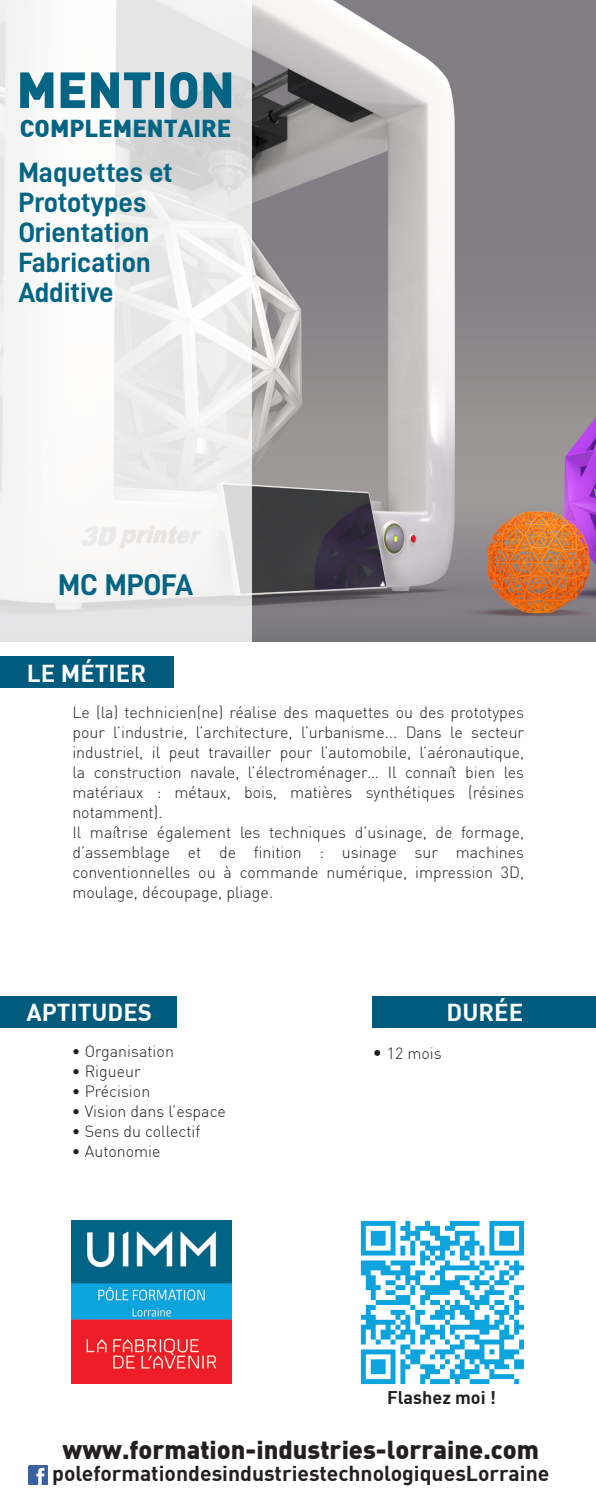
<style>
.page{position:relative;width:596px;height:1503px;background:#fff}
.page>*{position:absolute;margin:0;border:0;box-sizing:border-box;transform-origin:0 0}
.t1{font:900 50px "DIN";color:#036483}
.t2{font:30px "D DIN Bold";letter-spacing:-.01em;color:#036483}
.t3{font:28px/30px "D DIN Bold";color:#036483}
.t4{font:900 25.4px "DIN";color:#231f20}
.t5{font:900 25.4px "DIN";color:#fff}
.t6{font:24px "DIN Bold Alternate";color:#fff}
.t7{font:900 24px "DIN";color:#036483}
.t8{font:700 21.2px "DIN";color:#231f20}
.t9{font:700 18px "DIN";color:#231f20}
.t10{font:300 16px/20px "DIN";color:#231f20}
.s1{font-size:18px}
</style>
<div class="page">
<div style="left:0;top:656px;width:173px;height:32px;background:#015b7d"></div>
<img style="left:28px;top:1465px;width:19px;height:19px">
<img style="left:251px;top:0;width:344px;height:642px">
<svg style="left:0;top:0;width:251px;height:642px;fill:#f4f4f3"></svg>
<img style="left:360px;top:1220px;width:163px;height:164px">
<div style="left:0;top:996px;width:177px;height:32px;background:#015b7d"></div>
<img style="left:72px;top:1220px;width:159px;height:162px">
<div style="left:372px;top:996px;width:223px;height:32px;background:#015b7d"></div>
<h1 class="t1" style="left:17px;top:56px;width:219px">MENTION</h1>
<h3 class="t7" style="left:20px;top:112px;width:213px">COMPLEMENTAIRE</h3>
<h3 class="t3" style="left:18px;top:156px;width:156px">Maquettes et<br>Prototypes<br>Orientation<br>Fabrication<br>Additive</h3>
<h2 class="t2" style="left:58px;top:568px;width:137px">MC MPOFA</h2>
<h3 class="t5" style="left:22px;top:653px;width:128px">LE MÉTIER</h3>
<h3 class="t6" style="left:27px;top:657px;width:121px">LE MÉTIER</h3>
<p class="t10" style="left:72px;top:702px;width:453px">Le (la) technicien(ne) réalise des maquettes ou des prototypes pour l’industrie, l’architecture, l’urbanisme... Dans le secteur industriel, il peut travailler pour l’automobile, l’aéronautique, la construction navale, l’électroménager… Il connaît bien les matériaux : métaux, bois, matières synthétiques (résines notamment).<br>Il maîtrise également les techniques d’usinage, de formage, d’assemblage et de finition : usinage sur machines conventionnelles ou à commande numérique, impression 3D, moulage, découpage, pliage.</p>
<h3 class="t6" style="left:26px;top:996px;width:127px">APTITUDES</h3>
<p class="t10" style="left:72px;top:1041px;width:103px">• Organisation</p>
<p class="t10" style="left:72px;top:1061px;width:70px">• Rigueur</p>
<p class="t10" style="left:72px;top:1081px;width:80px">• Précision</p>
<p class="t10" style="left:72px;top:1101px;width:155px">• Vision dans l’espace</p>
<p class="t10" style="left:72px;top:1121px;width:130px">• Sens du collectif</p>
<p class="t10" style="left:72px;top:1141px;width:90px">• Autonomie</p>
<h3 class="t6" style="left:446px;top:996px;width:78px">DURÉE</h3>
<p class="t10" style="left:372px;top:1043px;width:71px"><span class="s1">•</span> 12 mois</p>
<p class="t9" style="left:387px;top:1385px;width:110px">Flashez moi !</p>
<h3 class="t4" style="left:63px;top:1433px;width:477px">www.formation-industries-lorraine.com</h3>
<h3 class="t8" style="left:52px;top:1459px;width:498px">poleformationdesindustriestechnologiquesLorraine</h3>
</div>
